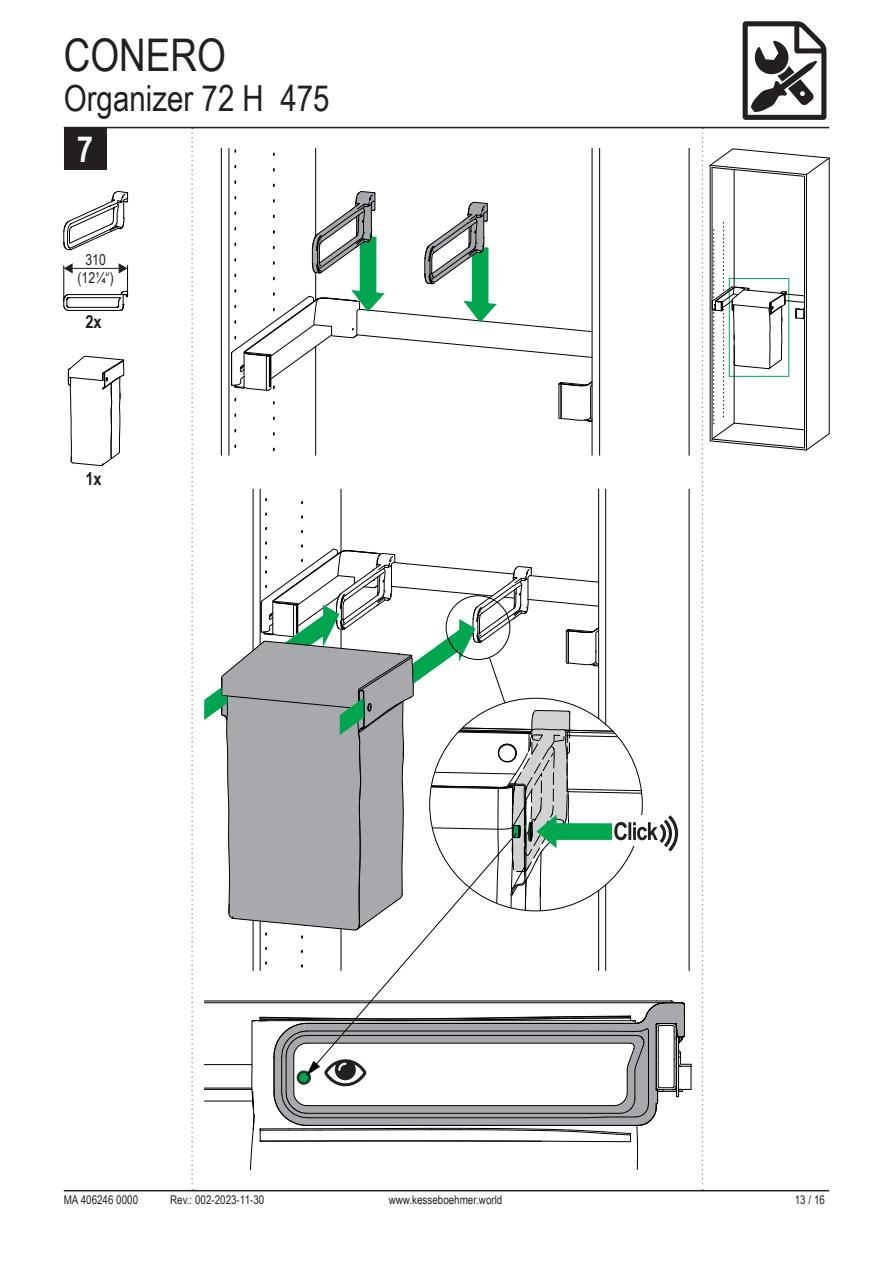
<style>
.page{position:relative;width:893px;height:1263px;background:#fff}
.page>*{position:absolute;margin:0;border:0;box-sizing:border-box;transform-origin:0 0}
.t1{font:45px "Arial Narrow";color:#231f20}
.t2{font:36px "Arial Narrow";color:#231f20}
.Schrittnummer{font:700 36px "Arial Narrow";color:#fff}
.Paginierung{font:700 18px "Arial Narrow";color:#231f20}
.t3{font:15px/18px "Arial Narrow";color:#231f20;text-align:center}
.t4{font:12px "Arial Narrow";color:#231f20}
</style>
<div class="page">
<svg style="left:710px;top:149px;width:119px;height:301px"></svg>
<hr style="left:806px;top:175px;width:1px;height:275px;background:#000001">
<hr style="left:221px;top:149px;width:1px;height:306px;background:#000001">
<hr style="left:229px;top:149px;width:1px;height:306px;background:#000001">
<hr style="left:315px;top:347px;width:1px;height:108px;background:#000001">
<hr style="left:315px;top:149px;width:1px;height:87px;background:#000001">
<hr style="left:592px;top:149px;width:1px;height:306px;background:#000001">
<hr style="left:599px;top:149px;width:1px;height:306px;background:#000001">
<hr style="left:689px;top:149px;width:1px;height:306px;background:#000001">
<svg style="left:231px;top:181px;width:361px;height:241px"></svg>
<hr style="left:253px;top:920px;width:1px;height:50px;background:#000001">
<hr style="left:253px;top:489px;width:1px;height:161px;background:#000001">
<hr style="left:260px;top:921px;width:1px;height:49px;background:#000001">
<hr style="left:260px;top:489px;width:1px;height:156px;background:#000001">
<hr style="left:341px;top:489px;width:1px;height:63px;background:#000001">
<hr style="left:598px;top:489px;width:1px;height:481px;background:#000001">
<hr style="left:605px;top:489px;width:1px;height:481px;background:#000001">
<hr style="left:689px;top:489px;width:1px;height:481px;background:#000001">
<svg style="left:204px;top:542px;width:474px;height:411px"></svg>
<hr style="left:204px;top:1001px;width:452px;height:1px;background:#000001">
<hr style="left:204px;top:1089px;width:48px;height:1px;background:#000001">
<hr style="left:204px;top:1101px;width:49px;height:1px;background:#000001">
<hr style="left:204px;top:1088px;width:48px;height:1px;background:#000001">
<hr style="left:204px;top:1064px;width:48px;height:1px;background:#000001">
<hr style="left:204px;top:1002px;width:454px;height:1px;background:#000001">
<svg style="left:314px;top:832px;width:203px;height:169px"></svg>
<svg style="left:250px;top:1001px;width:442px;height:168px"></svg>
<hr style="left:71px;top:268px;width:49px;height:1px;background:#231f20">
<svg style="left:65px;top:263px;width:8px;height:10px"></svg>
<svg style="left:119px;top:263px;width:8px;height:10px"></svg>
<hr style="left:64px;top:265px;width:1px;height:37px;background:#000001">
<hr style="left:127px;top:265px;width:1px;height:31px;background:#000001">
<svg style="left:64px;top:191px;width:64px;height:59px"></svg>
<hr style="left:69px;top:310px;width:51px;height:1px;background:#000001">
<hr style="left:69px;top:307px;width:48px;height:1px;background:#000001">
<hr style="left:69px;top:297px;width:50px;height:1px;background:#000001">
<hr style="left:69px;top:294px;width:51px;height:1px;background:#000001">
<svg style="left:64px;top:295px;width:6px;height:16px"></svg>
<svg style="left:117px;top:291px;width:11px;height:20px"></svg>
<svg style="left:68px;top:356px;width:56px;height:111px"></svg>
<div style="left:64px;top:128px;width:42px;height:42px;background:#231f20"></div>
<svg style="left:702px;top:128px;width:1px;height:1062px"></svg>
<svg style="left:191px;top:128px;width:2px;height:1062px"></svg>
<hr style="left:64px;top:127px;width:765px;height:1px;background:#231f20">
<svg style="left:743px;top:21px;width:83px;height:98px"></svg>
<hr style="left:64px;top:1190px;width:765px;height:1px;background:#231f20">
<h1 class="t1" style="left:64px;top:22px;width:163px">CONERO</h1>
<h2 class="t2" style="left:64px;top:72px;width:267px">Organizer 72 H 475</h2>
<p class="Schrittnummer" style="left:77px;top:122px;width:18px">7</p>
<p class="t3" style="left:78px;top:251px;width:38px">310 (12¼“)</p>
<p class="Paginierung" style="left:85px;top:308px;width:18px">2x</p>
<p class="Paginierung" style="left:85px;top:465px;width:18px">1x</p>
<p class="t4" style="left:64px;top:1191px;width:76px">MA 406246 0000</p>
<p class="t4" style="left:170px;top:1191px;width:96px">Rev.: 002-2023-11-30</p>
<p class="t4" style="left:389px;top:1191px;width:115px">www.kesseboehmer.world</p>
<p class="t4" style="left:795px;top:1191px;width:32px">13 / 16</p>
</div>
